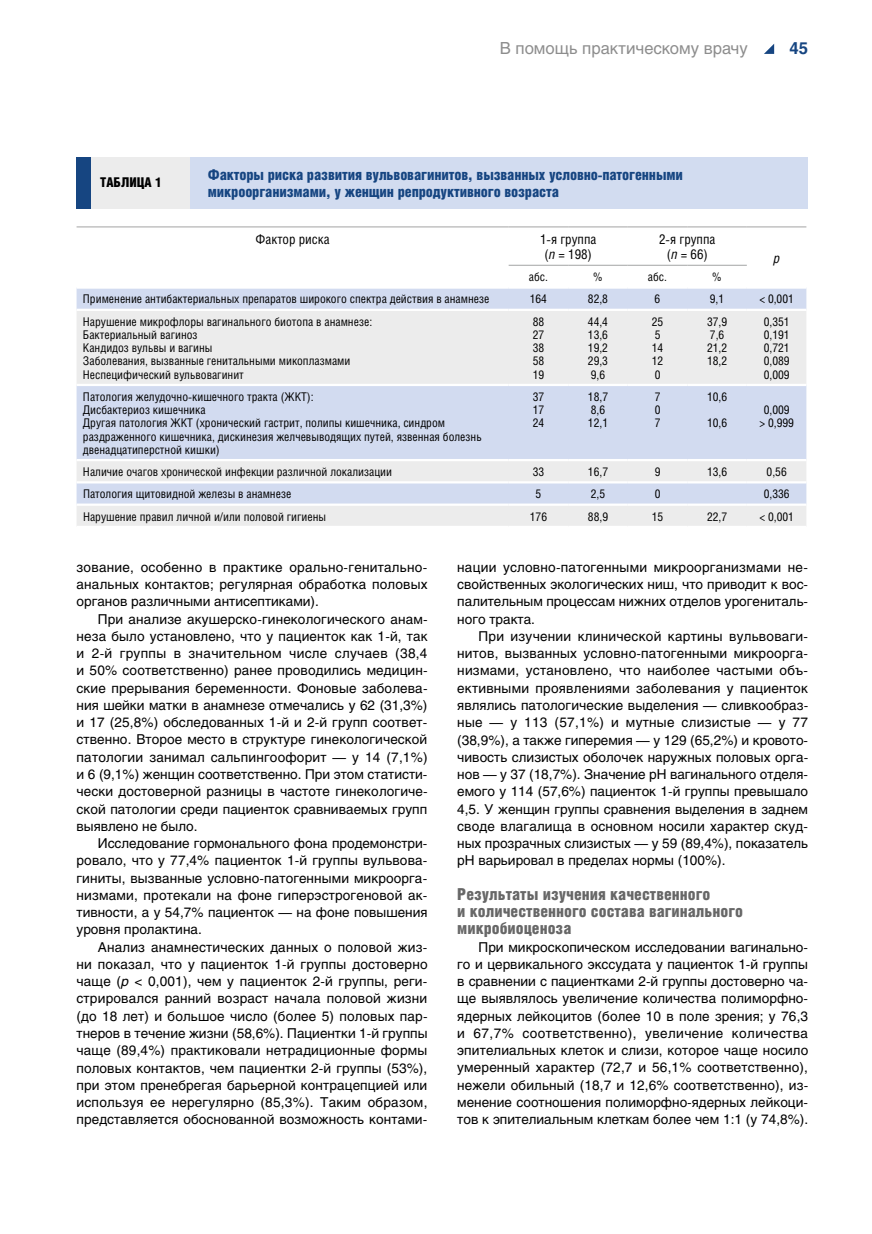
<style>
.page{position:relative;width:872px;height:1234px;background:#fff}
.page>*{position:absolute;margin:0;border:0;box-sizing:border-box;transform-origin:0 0}
.t1{font:16.5px/17.2px "Helios Cond Black C";color:#676767}
.t2{font:16.5px "Helios C";color:#8d8d8d}
.t3{font:700 16.5px "Helios C";color:#164581}
.t4{font:15px/16.5px "Helios Cond Black C";letter-spacing:-.01em;color:#164581}
.t5{font:13.5px/17.2px "Helios C";color:#000;text-align:justify}
.t6{font:13.5px/14.9px "Helios Cond C";color:#000;text-align:center}
.t7{font:13.5px "Helios Cond Black C";color:#000}
.t8{font:italic 13.5px "Helios Cond C";color:#000}
.t9{font:12px/13.2px "Helios Cond C";color:#000}
.s1{font-style:italic}
</style>
<div class="page">
<svg style="left:764px;top:44px;width:10px;height:10px"></svg>
<div style="left:77px;top:288px;width:729px;height:20px;background:#d2dbf0"></div>
<svg style="left:77px;top:311px;width:729px;height:214px;background:#e0e4ed"></svg>
<hr style="left:77px;top:226px;width:431px;height:1px;background:#a3a4a4">
<hr style="left:508px;top:226px;width:60px;height:1px;background:#a3a4a4">
<hr style="left:568px;top:226px;width:59px;height:1px;background:#a3a4a4">
<hr style="left:627px;top:226px;width:60px;height:1px;background:#a3a4a4">
<hr style="left:687px;top:226px;width:60px;height:1px;background:#a3a4a4">
<hr style="left:747px;top:226px;width:59px;height:1px;background:#a3a4a4">
<hr style="left:508px;top:265px;width:60px;height:1px;background:#a3a4a4">
<hr style="left:568px;top:265px;width:59px;height:1px;background:#a3a4a4">
<hr style="left:627px;top:265px;width:60px;height:1px;background:#a3a4a4">
<hr style="left:687px;top:265px;width:60px;height:1px;background:#a3a4a4">
<hr style="left:77px;top:384px;width:431px;height:2px;background:#fff">
<hr style="left:508px;top:384px;width:60px;height:2px;background:#fff">
<hr style="left:568px;top:384px;width:59px;height:2px;background:#fff">
<hr style="left:627px;top:384px;width:60px;height:2px;background:#fff">
<hr style="left:687px;top:384px;width:60px;height:2px;background:#fff">
<hr style="left:747px;top:384px;width:59px;height:2px;background:#fff">
<hr style="left:77px;top:459px;width:431px;height:2px;background:#fff">
<hr style="left:508px;top:459px;width:60px;height:2px;background:#fff">
<hr style="left:568px;top:459px;width:59px;height:2px;background:#fff">
<hr style="left:627px;top:459px;width:60px;height:2px;background:#fff">
<hr style="left:687px;top:459px;width:60px;height:2px;background:#fff">
<hr style="left:747px;top:459px;width:59px;height:2px;background:#fff">
<hr style="left:77px;top:481px;width:431px;height:2px;background:#fff">
<hr style="left:508px;top:481px;width:60px;height:2px;background:#fff">
<hr style="left:568px;top:481px;width:59px;height:2px;background:#fff">
<hr style="left:627px;top:481px;width:60px;height:2px;background:#fff">
<hr style="left:687px;top:481px;width:60px;height:2px;background:#fff">
<hr style="left:747px;top:481px;width:59px;height:2px;background:#fff">
<hr style="left:77px;top:503px;width:431px;height:2px;background:#fff">
<hr style="left:508px;top:503px;width:60px;height:2px;background:#fff">
<hr style="left:568px;top:503px;width:59px;height:2px;background:#fff">
<hr style="left:627px;top:503px;width:60px;height:2px;background:#fff">
<hr style="left:687px;top:503px;width:60px;height:2px;background:#fff">
<hr style="left:747px;top:503px;width:59px;height:2px;background:#fff">
<div style="left:77px;top:157px;width:731px;height:52px;background:#d2dcf0"></div>
<div style="left:77px;top:157px;width:113px;height:52px;background:#ececec"></div>
<div style="left:77px;top:157px;width:14px;height:52px;background:#164581"></div>
<p class="t7" style="left:100px;top:175px;width:63px">ТАБЛИЦА 1</p>
<p class="t2" style="left:500px;top:38px;width:249px">В помощь практическому врачу</p>
<p class="t3" style="left:789px;top:38px;width:20px">45</p>
<p class="t4" style="left:208px;top:167px;width:476px">Факторы риска развития вульвовагинитов, вызванных условно-патогенными микроорганизмами, у женщин репродуктивного возраста</p>
<p class="t6" style="left:255px;top:231px;width:76px">Фактор риска</p>
<p class="t6" style="left:540px;top:231px;width:58px">1-я группа (<span class="s1">n</span> = 198)</p>
<p class="t6" style="left:659px;top:231px;width:58px">2-я группа (<span class="s1">n</span> = 66)</p>
<p class="t9" style="left:529px;top:270px;width:21px">абс.</p>
<p class="t9" style="left:593px;top:270px;width:11px">%</p>
<p class="t9" style="left:648px;top:270px;width:21px">абс.</p>
<p class="t9" style="left:712px;top:270px;width:11px">%</p>
<p class="t8" style="left:773px;top:249px;width:8px">р</p>
<p class="t9" style="left:83px;top:292px;width:408px">Применение антибактериальных препаратов широкого спектра действия в анамнезе</p>
<p class="t9" style="left:530px;top:292px;width:19px">164</p>
<p class="t9" style="left:588px;top:292px;width:22px">82,8</p>
<p class="t9" style="left:654px;top:292px;width:7px">6</p>
<p class="t9" style="left:710px;top:292px;width:16px">9,1</p>
<p class="t9" style="left:759px;top:292px;width:36px">&lt; 0,001</p>
<p class="t9" style="left:83px;top:314px;width:291px">Нарушение микрофлоры вагинального биотопа в анамнезе:<br>Бактериальный вагиноз<br>Кандидоз вульвы и вагины<br>Заболевания, вызванные генитальными микоплазмами Неспецифический вульвовагинит</p>
<p class="t9" style="left:532px;top:314px;width:13px;text-align:justify">88<br>27<br>38<br>58<br>19</p>
<p class="t9" style="left:588px;top:314px;width:22px;text-align:justify">44,4<br>13,6<br>19,2<br>29,3<br>9,6</p>
<p class="t9" style="left:652px;top:314px;width:13px">25<br>5<br>14<br>12<br>0</p>
<p class="t9" style="left:707px;top:314px;width:22px">37,9<br>7,6<br>21,2<br>18,2</p>
<p class="t9" style="left:763px;top:314px;width:27px;text-align:justify">0,351<br>0,191<br>0,721<br>0,089<br>0,009</p>
<p class="t9" style="left:83px;top:389px;width:210px">Патология желудочно-кишечного тракта (жкт</p>
<p class="t9" style="left:307px;top:389px;width:8px">):</p>
<p class="t9" style="left:83px;top:403px;width:400px">Дисбактериоз кишечника<br>Другая патология ЖКТ (хронический гастрит, полипы кишечника, синдром раздраженного кишечника, дискинезия желчевыводящих путей, язвенная болезнь двенадцатиперстной кишки)</p>
<p class="t9" style="left:532px;top:389px;width:13px;text-align:justify">37<br>17<br>24</p>
<p class="t9" style="left:588px;top:389px;width:22px">18,7<br>8,6<br>12,1</p>
<p class="t9" style="left:654px;top:389px;width:7px;text-align:justify">7<br>0<br>7</p>
<p class="t9" style="left:707px;top:389px;width:22px">10,6</p>
<p class="t9" style="left:759px;top:403px;width:36px;text-align:center">0,009 &gt; 0,999</p>
<p class="t9" style="left:707px;top:416px;width:22px">10,6</p>
<p class="t9" style="left:83px;top:465px;width:311px">Наличие очагов хронической инфекции различной локализации</p>
<p class="t9" style="left:532px;top:465px;width:13px">33</p>
<p class="t9" style="left:588px;top:465px;width:22px">16,7</p>
<p class="t9" style="left:654px;top:465px;width:7px">9</p>
<p class="t9" style="left:707px;top:465px;width:22px">13,6</p>
<p class="t9" style="left:766px;top:465px;width:22px">0,56</p>
<p class="t9" style="left:83px;top:487px;width:210px">Патология щитовидной железы в анамнезе</p>
<p class="t9" style="left:535px;top:487px;width:7px">5</p>
<p class="t9" style="left:591px;top:487px;width:16px">2,5</p>
<p class="t9" style="left:654px;top:487px;width:7px">0</p>
<p class="t9" style="left:763px;top:487px;width:27px">0,336</p>
<p class="t9" style="left:83px;top:509px;width:245px">Нарушение правил личной и/или половой гигиены</p>
<p class="t9" style="left:530px;top:509px;width:19px">176</p>
<p class="t9" style="left:588px;top:509px;width:22px">88,9</p>
<p class="t9" style="left:652px;top:509px;width:13px">15</p>
<p class="t9" style="left:707px;top:509px;width:22px">22,7</p>
<p class="t9" style="left:759px;top:509px;width:36px">&lt; 0,001</p>
<p class="t5" style="left:77px;top:558px;width:352px">зование, особенно в практике орально-генитально&shy;анальных контактов; регулярная обработка половых органов различными антисептиками).</p>
<p class="t5" style="left:77px;top:610px;width:353px;text-indent:21px">При анализе акушерско-гинекологического анам&shy;неза было установлено, что у пациенток как 1-й, так и 2-й группы в значительном числе случаев (38,4 и 50% соответственно) ранее проводились медицин&shy;ские прерывания беременности. Фоновые заболева&shy;ния шейки матки в анамнезе отмечались у 62 (31,3%) и 17 (25,8%) обследованных 1-й и 2-й групп соответ&shy;ственно. Второе место в структуре гинекологической патологии занимал сальпингоофорит — у 14 (7,1%) и 6 (9,1%) женщин соответственно. При этом статисти&shy;чески достоверной разницы в частоте гинекологиче&shy;ской патологии среди пациенток сравниваемых групп выявлено не было.</p>
<p class="t5" style="left:77px;top:834px;width:352px;text-indent:21px">Исследование гормонального фона продемонстри&shy;ровало, что у 77,4% пациенток 1-й группы вульвова&shy;гиниты, вызванные условно-патогенными микроорга&shy;низмами, протекали на фоне гиперэстрогеновой ак&shy;тивности, а у 54,7% пациенток — на фоне повышения уровня пролактина.</p>
<p class="t5" style="left:77px;top:937px;width:352px;text-indent:21px">Анализ анамнестических данных о половой жиз&shy;ни показал, что у пациенток 1-й группы достоверно чаще (<span class="s1">р</span> &lt; 0,001), чем у пациенток 2-й группы, реги&shy;стрировался ранний возраст начала половой жизни (до 18 лет) и большое число (более 5) половых пар&shy;тнеров в течение жизни (58,6%). Пациентки 1-й группы чаще (89,4%) практиковали нетрадиционные формы половых контактов, чем пациентки 2-й группы (53%), при этом пренебрегая барьерной контрацепцией или используя ее нерегулярно (85,3%). Таким образом, представляется обоснованной возможность контами-</p>
<p class="t5" style="left:457px;top:558px;width:352px">нации условно-патогенными микроорганизмами не&shy;свойственных экологических ниш, что приводит к вос&shy;палительным процессам нижних отделов урогениталь&shy;ного тракта.</p>
<p class="t5" style="left:457px;top:627px;width:352px;text-indent:21px">При изучении клинической картины вульвоваги&shy;нитов, вызванных условно-патогенными микроорга&shy;низмами, установлено, что наиболее частыми объ&shy;ективными проявлениями заболевания у пациенток являлись патологические выделения — сливкообраз&shy;ные — у 113 (57,1%) и мутные слизистые — у 77 (38,9%), а также гиперемия — у 129 (65,2%) и кровото&shy;чивость слизистых оболочек наружных половых орга&shy;нов — у 37 (18,7%). Значение рН вагинального отделя&shy;емого у 114 (57,6%) пациенток 1-й группы превышало 4,5. У женщин группы сравнения выделения в заднем своде влагалища в основном носили характер скуд&shy;ных прозрачных слизистых — у 59 (89,4%), показатель рН варьировал в пределах нормы (100%).</p>
<p class="t1" style="left:457px;top:884px;width:287px">Результаты изучения качественного<br>и количественного состава вагинального микробиоценоза</p>
<p class="t5" style="left:457px;top:937px;width:352px;text-indent:21px">При микроскопическом исследовании вагинально&shy;го и цервикального экссудата у пациенток 1-й группы в сравнении с пациентками 2-й группы достоверно ча&shy;ще выявлялось увеличение количества полиморфно&shy;ядерных лейкоцитов (более 10 в поле зрения; у 76,3 и 67,7% соответственно), увеличение количества эпителиальных клеток и слизи, которое чаще носило умеренный характер (72,7 и 56,1% соответственно), нежели обильный (18,7 и 12,6% соответственно), из&shy;менение соотношения полиморфно-ядерных лейкоци&shy;тов к эпителиальным клеткам более чем 1:1 (у 74,8%).</p>
</div>
